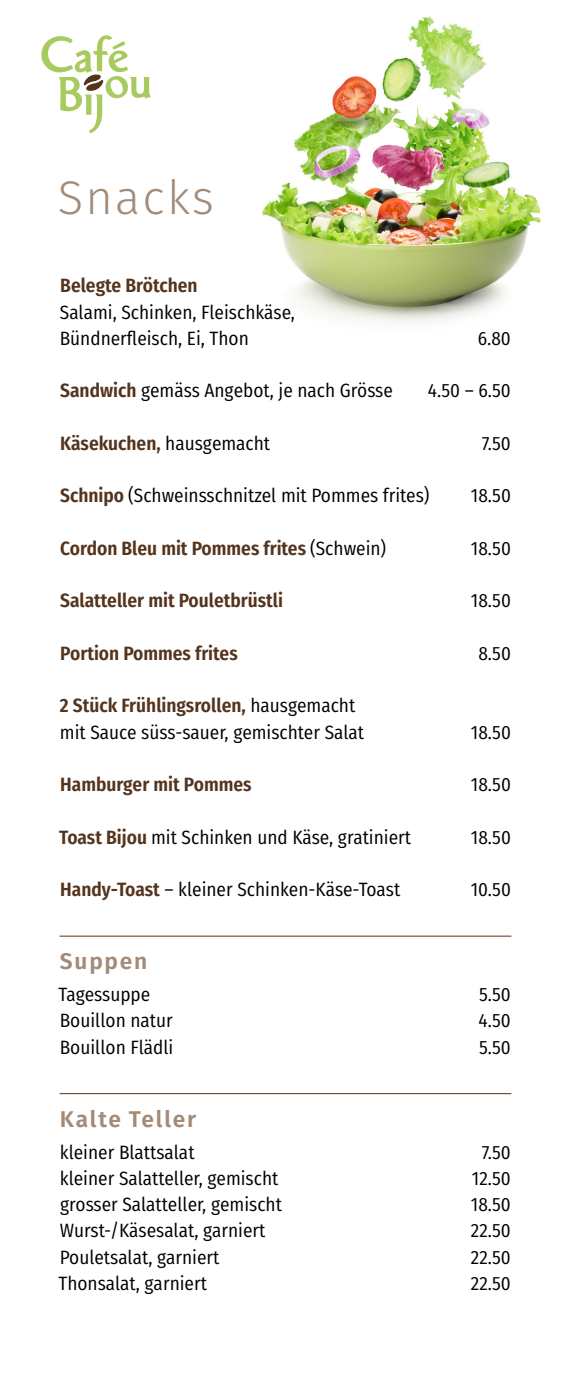
<style>
.page{position:relative;width:571px;height:1389px;background:#fff}
.page>*{position:absolute;margin:0;border:0;box-sizing:border-box;transform-origin:0 0}
.t1{font:300 47.25px "Fira Sans";letter-spacing:.05em;color:#a38b78}
.t2{font:600 22.75px "Fira Sans";letter-spacing:.08em;color:#a38b78}
.t3{font:19.25px/26.2px "Fira Sans Condensed";color:#000}
.t4{font:600 19.25px "Fira Sans Condensed";color:#54341c}
.s1{font-weight:600;color:#54341c}
.s2{font-weight:400;color:#000}
</style>
<div class="page">
<img style="left:262px;top:16px;width:279px;height:307px">
<hr style="left:60px;top:936px;width:451px;height:1px;background:#54341c">
<hr style="left:60px;top:1093px;width:451px;height:1px;background:#54341c">
<svg style="left:41px;top:35px;width:110px;height:98px"></svg>
<h1 class="t1" style="left:58px;top:163px;width:158px">Snacks</h1>
<p class="t4" style="left:60px;top:270px;width:139px">Belegte Brötchen</p>
<p class="t3" style="left:60px;top:298px;width:237px">Salami, Schinken, Fleischkäse,<br>Bündnerfleisch, Ei, Thon</p>
<p class="t3" style="left:477px;top:324px;width:34px">6.80</p>
<p class="t3" style="left:60px;top:377px;width:334px"><span class="s1">Sandwich</span> gemäss Angebot, je nach Grösse</p>
<p class="t3" style="left:428px;top:377px;width:84px">4.50 – 6.50</p>
<p class="t4" style="left:60px;top:427px;width:211px">Käsekuchen, <span class="s2">hausgemacht</span></p>
<p class="t3" style="left:481px;top:429px;width:30px">7.50</p>
<p class="t3" style="left:60px;top:482px;width:370px"><span class="s1">Schnipo</span> (Schweinsschnitzel mit Pommes frites)</p>
<p class="t3" style="left:470px;top:482px;width:42px">18.50</p>
<p class="t4" style="left:60px;top:532px;width:327px">Cordon Bleu mit Pommes frites <span class="s2">(Schwein)</span></p>
<p class="t3" style="left:470px;top:534px;width:42px">18.50</p>
<p class="t4" style="left:60px;top:585px;width:224px">Salatteller mit Pouletbrüstli</p>
<p class="t3" style="left:470px;top:587px;width:42px">18.50</p>
<p class="t4" style="left:60px;top:637px;width:179px">Portion Pommes frites</p>
<p class="t3" style="left:478px;top:639px;width:34px">8.50</p>
<p class="t3" style="left:60px;top:692px;width:305px"><span class="s1">2 Stück Frühlingsrollen,</span> hausgemacht mit Sauce süss-sauer, gemischter Salat</p>
<p class="t3" style="left:470px;top:718px;width:42px">18.50</p>
<p class="t4" style="left:60px;top:769px;width:192px">Hamburger mit Pommes</p>
<p class="t3" style="left:470px;top:771px;width:42px">18.50</p>
<p class="t3" style="left:59px;top:823px;width:353px"><span class="s1">Toast Bijou</span> mit Schinken und Käse, gratiniert</p>
<p class="t3" style="left:470px;top:823px;width:42px">18.50</p>
<p class="t3" style="left:60px;top:876px;width:341px"><span class="s1">Handy-Toast</span> – kleiner Schinken-Käse-Toast</p>
<p class="t3" style="left:470px;top:876px;width:42px">10.50</p>
<p class="t2" style="left:60px;top:943px;width:89px">Suppen</p>
<p class="t3" style="left:58px;top:981px;width:93px">Tagessuppe</p>
<p class="t3" style="left:479px;top:981px;width:33px">5.50</p>
<p class="t3" style="left:60px;top:1007px;width:114px">Bouillon natur</p>
<p class="t3" style="left:478px;top:1007px;width:34px">4.50</p>
<p class="t3" style="left:60px;top:1033px;width:115px">Bouillon Flädli</p>
<p class="t3" style="left:479px;top:1033px;width:33px">5.50</p>
<p class="t2" style="left:60px;top:1100px;width:138px">Kalte Teller</p>
<p class="t3" style="left:60px;top:1138px;width:136px">kleiner Blattsalat</p>
<p class="t3" style="left:481px;top:1138px;width:30px">7.50</p>
<p class="t3" style="left:60px;top:1164px;width:220px">kleiner Salatteller, gemischt</p>
<p class="t3" style="left:472px;top:1164px;width:40px">12.50</p>
<p class="t3" style="left:60px;top:1191px;width:223px">grosser Salatteller, gemischt</p>
<p class="t3" style="left:470px;top:1191px;width:42px">18.50</p>
<p class="t3" style="left:60px;top:1217px;width:207px">Wurst-/Käsesalat, garniert</p>
<p class="t3" style="left:471px;top:1217px;width:41px">22.50</p>
<p class="t3" style="left:60px;top:1243px;width:161px">Pouletsalat, garniert</p>
<p class="t3" style="left:471px;top:1243px;width:41px">22.50</p>
<p class="t3" style="left:58px;top:1269px;width:150px">Thonsalat, garniert</p>
<p class="t3" style="left:471px;top:1269px;width:41px">22.50</p>
</div>
